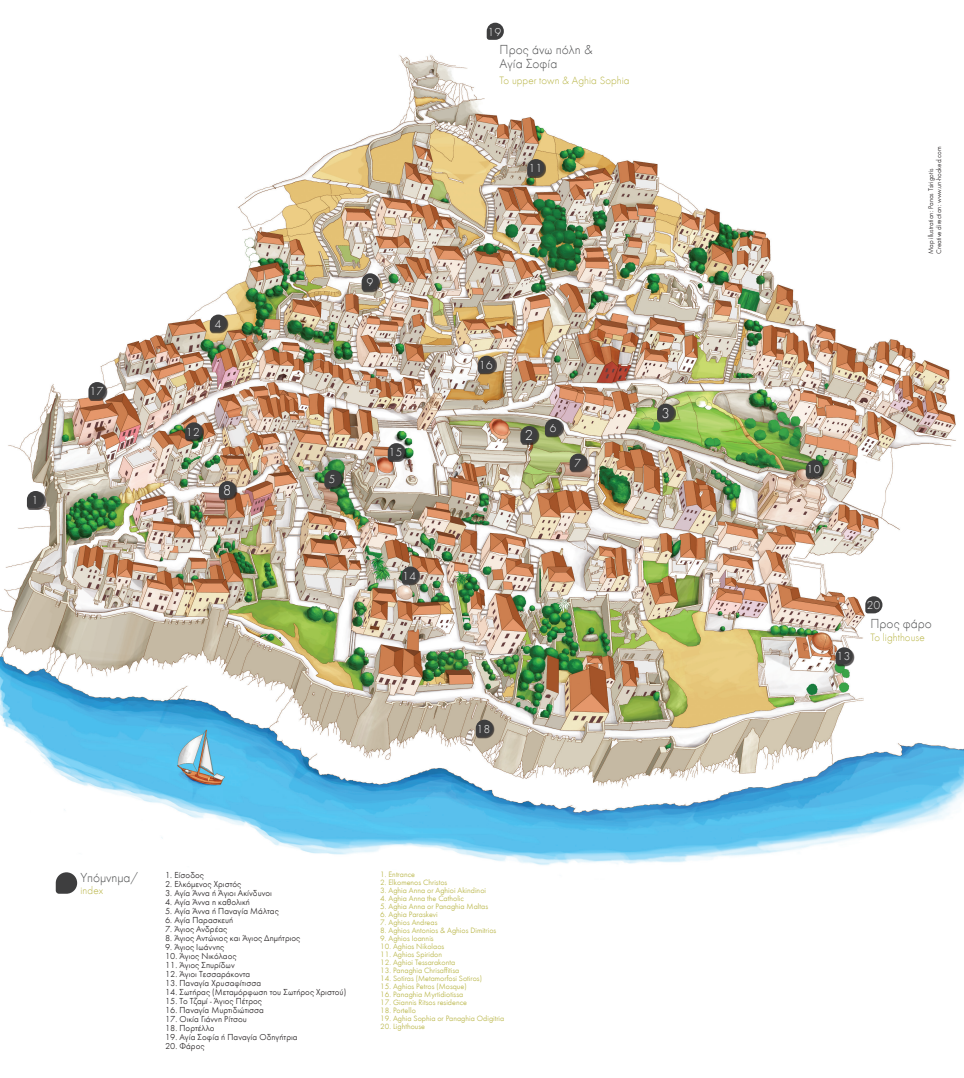
<style>
.page{position:relative;width:964px;height:1078px;background:#fff}
.page>*{position:absolute;margin:0;border:0;box-sizing:border-box;transform-origin:0 0}
.t1{font:100 15px "Futura Greek";color:#fff}
.t2{font:100 13.5px "Futura Greek";color:#4b4c4d}
.t3{font:100 12px "Futura Greek";color:#fff}
.t4{font:100 11px "Futura Greek";color:#b7b341}
.t5{font:300 9px "Futura Greek";color:#231f20}
.t6{font:300 8px "Futura Greek";color:#b7b341}
.t7{font:300 7px "Futura Greek";color:#231f20}
</style>
<div class="page">
<img style="left:0;top:55px;width:964px;height:836px">
<div style="left:388px;top:443px;width:19px;height:19px;background:#231f20;opacity:.75"></div>
<svg style="left:388px;top:443px;width:17px;height:17px"></svg>
<div style="left:219px;top:481px;width:19px;height:19px;background:#231f20;opacity:.75"></div>
<svg style="left:219px;top:481px;width:17px;height:17px"></svg>
<div style="left:521px;top:426px;width:18px;height:19px;background:#231f20;opacity:.75"></div>
<svg style="left:520px;top:426px;width:17px;height:17px"></svg>
<div style="left:658px;top:404px;width:18px;height:18px;background:#231f20;opacity:.75"></div>
<svg style="left:657px;top:403px;width:17px;height:17px"></svg>
<div style="left:570px;top:454px;width:18px;height:18px;background:#231f20;opacity:.75"></div>
<svg style="left:570px;top:453px;width:17px;height:17px"></svg>
<div style="left:545px;top:419px;width:19px;height:18px;background:#231f20;opacity:.75"></div>
<svg style="left:545px;top:419px;width:17px;height:17px"></svg>
<div style="left:806px;top:460px;width:19px;height:19px;background:#231f20;opacity:.75"></div>
<svg style="left:806px;top:460px;width:17px;height:17px"></svg>
<div style="left:836px;top:647px;width:18px;height:19px;background:#231f20;opacity:.75"></div>
<svg style="left:835px;top:647px;width:17px;height:17px"></svg>
<div style="left:362px;top:274px;width:18px;height:18px;background:#231f20;opacity:.75"></div>
<svg style="left:362px;top:273px;width:17px;height:17px"></svg>
<div style="left:210px;top:315px;width:19px;height:18px;background:#231f20;opacity:.75"></div>
<svg style="left:210px;top:314px;width:17px;height:17px"></svg>
<div style="left:325px;top:470px;width:18px;height:19px;background:#231f20;opacity:.75"></div>
<svg style="left:324px;top:470px;width:17px;height:17px"></svg>
<div style="left:402px;top:567px;width:19px;height:18px;background:#231f20;opacity:.75"></div>
<svg style="left:402px;top:566px;width:17px;height:17px"></svg>
<svg style="left:56px;top:872px;width:21px;height:21px"></svg>
<svg style="left:487px;top:23px;width:17px;height:17px"></svg>
<div style="left:528px;top:160px;width:18px;height:18px;background:#231f20;opacity:.75"></div>
<svg style="left:527px;top:159px;width:17px;height:17px"></svg>
<div style="left:186px;top:423px;width:18px;height:18px;background:#231f20;opacity:.75"></div>
<svg style="left:185px;top:422px;width:17px;height:17px"></svg>
<div style="left:89px;top:382px;width:18px;height:19px;background:#231f20;opacity:.75"></div>
<svg style="left:88px;top:382px;width:18px;height:17px"></svg>
<div style="left:478px;top:356px;width:19px;height:18px;background:#231f20;opacity:.75"></div>
<svg style="left:478px;top:355px;width:17px;height:18px"></svg>
<div style="left:476px;top:720px;width:19px;height:18px;background:#231f20;opacity:.75"></div>
<svg style="left:476px;top:719px;width:17px;height:17px"></svg>
<svg style="left:865px;top:596px;width:17px;height:17px"></svg>
<div style="left:28px;top:491px;width:18px;height:19px;background:#231f20;opacity:.75"></div>
<svg style="left:27px;top:491px;width:17px;height:17px"></svg>
<p class="t3" style="left:31px;top:494px;width:9px">1</p>
<p class="t3" style="left:90px;top:385px;width:16px">17</p>
<p class="t3" style="left:215px;top:317px;width:9px">4</p>
<p class="t3" style="left:186px;top:425px;width:16px">12</p>
<p class="t1" style="left:223px;top:482px;width:10px">8</p>
<p class="t3" style="left:366px;top:276px;width:9px">9</p>
<p class="t3" style="left:329px;top:473px;width:9px">5</p>
<p class="t3" style="left:388px;top:446px;width:16px">15</p>
<p class="t3" style="left:402px;top:569px;width:16px">14</p>
<p class="t3" style="left:487px;top:25px;width:16px">19</p>
<p class="t2" style="left:499px;top:43px;width:95px">Προς άνω πόλη &amp;</p>
<p class="t2" style="left:499px;top:57px;width:59px">Αγία Σοφία</p>
<p class="t4" style="left:499px;top:75px;width:132px">To upper town &amp; Aghia Sophia</p>
<p class="t3" style="left:528px;top:162px;width:16px">11</p>
<p class="t3" style="left:479px;top:358px;width:16px">16</p>
<p class="t1" style="left:524px;top:427px;width:10px">2</p>
<p class="t3" style="left:549px;top:421px;width:9px">6</p>
<p class="t3" style="left:574px;top:456px;width:9px">7</p>
<p class="t1" style="left:661px;top:404px;width:10px">3</p>
<p class="t3" style="left:476px;top:722px;width:16px">18</p>
<p class="t2" style="left:81px;top:870px;width:59px">Υπόμνημα/</p>
<p class="t4" style="left:81px;top:884px;width:24px">index</p>
<p class="t5" style="left:165px;top:869px;width:40px">1. Είσοδος</p>
<p class="t5" style="left:165px;top:878px;width:78px">2. Ελκόμενος Χριστός</p>
<p class="t5" style="left:165px;top:887px;width:108px">3. Αγία Άννα ή Άγιοι Ακίνδυνοι</p>
<p class="t5" style="left:165px;top:896px;width:86px">4. Αγία Άννα η καθολική</p>
<p class="t5" style="left:165px;top:905px;width:115px">5. Αγία Άννα ή Παναγία Μάλτας</p>
<p class="t5" style="left:165px;top:914px;width:70px">6. Αγία Παρασκευή</p>
<p class="t5" style="left:165px;top:923px;width:64px">7. Άγιος Ανδρέας</p>
<p class="t5" style="left:165px;top:932px;width:137px">8. Άγιος Αντώνιος και Άγιος Δημήτριος</p>
<p class="t5" style="left:165px;top:941px;width:61px">9. Άγιος Ιωάννης</p>
<p class="t5" style="left:165px;top:950px;width:73px">10. Άγιος Νικόλαος</p>
<p class="t5" style="left:165px;top:959px;width:71px">11. Άγιος Σπυρίδων</p>
<p class="t5" style="left:165px;top:968px;width:87px">12. Άγιοι Τεσσαράκοντα</p>
<p class="t5" style="left:165px;top:977px;width:98px">13. Παναγία Χρυσαφίτισσα</p>
<p class="t5" style="left:165px;top:986px;width:183px">14. Σωτήρας (Μεταμόρφωση του Σωτήρος Χριστού)</p>
<p class="t5" style="left:165px;top:995px;width:98px">15. Το Τζαμί - Άγιος Πέτρος</p>
<p class="t5" style="left:165px;top:1004px;width:100px">16. Παναγία Μυρτιδιώτισσα</p>
<p class="t5" style="left:165px;top:1013px;width:83px">17. Oικία Γιάννη Ρίτσου</p>
<p class="t5" style="left:165px;top:1022px;width:51px">18. Πορτέλλο</p>
<p class="t5" style="left:165px;top:1031px;width:134px">19. Αγία Σοφία ή Παναγία Οδηγήτρια</p>
<p class="t5" style="left:165px;top:1040px;width:41px">20. Φάρος</p>
<p class="t6" style="left:380px;top:869px;width:36px">1. Entrance</p>
<p class="t6" style="left:380px;top:877px;width:69px">2. Elkomenos Christos</p>
<p class="t6" style="left:380px;top:885px;width:107px">3. Aghia Anna or Aghioi Akindinoi</p>
<p class="t6" style="left:380px;top:893px;width:85px">4. Aghia Anna the Catholic</p>
<p class="t6" style="left:380px;top:901px;width:109px">5. Aghia Anna or Panaghia Maltas</p>
<p class="t6" style="left:380px;top:909px;width:59px">6. Aghia Paraskevi</p>
<p class="t6" style="left:380px;top:917px;width:59px">7. Aghios Andreas</p>
<p class="t6" style="left:380px;top:925px;width:118px">8. Aghios Antonios &amp; Aghios Dimitrios</p>
<p class="t6" style="left:380px;top:933px;width:55px">9. Aghios Ioannis</p>
<p class="t6" style="left:380px;top:941px;width:66px">10. Aghios Nikolaos</p>
<p class="t6" style="left:380px;top:949px;width:63px">11. Aghios Spiridon</p>
<p class="t6" style="left:380px;top:957px;width:77px">12. Aghioi Tessarakonta</p>
<p class="t6" style="left:380px;top:965px;width:81px">13. Panaghia Chrisaffitisa</p>
<p class="t6" style="left:380px;top:973px;width:103px">14. Sotiras (Metamorfosi Sotiros)</p>
<p class="t6" style="left:380px;top:981px;width:88px">15. Aghios Petros (Μosque)</p>
<p class="t6" style="left:380px;top:989px;width:85px">16. Panaghia Myrtidiotissa</p>
<p class="t6" style="left:380px;top:997px;width:88px">17. Giannis Ritsos residence</p>
<p class="t6" style="left:380px;top:1005px;width:37px">18. Portello</p>
<p class="t6" style="left:380px;top:1013px;width:126px">19. Aghia Sophia or Panaghia Odigitria</p>
<p class="t6" style="left:380px;top:1021px;width:46px">20. Lighthouse</p>
<p class="t7" style="left:935px;top:254px;width:109px;rotate:-90deg">Creative direction: www.un-hooked.com</p>
<p class="t7" style="left:927px;top:254px;width:87px;rotate:-90deg">Map illustration: Panos Tsirigotis</p>
<p class="t3" style="left:806px;top:463px;width:16px">10</p>
<p class="t3" style="left:836px;top:650px;width:16px">13</p>
<p class="t3" style="left:866px;top:598px;width:16px">20</p>
<p class="t2" style="left:870px;top:616px;width:63px">Προς φάρο</p>
<p class="t4" style="left:870px;top:631px;width:56px">To lighthouse</p>
</div>
